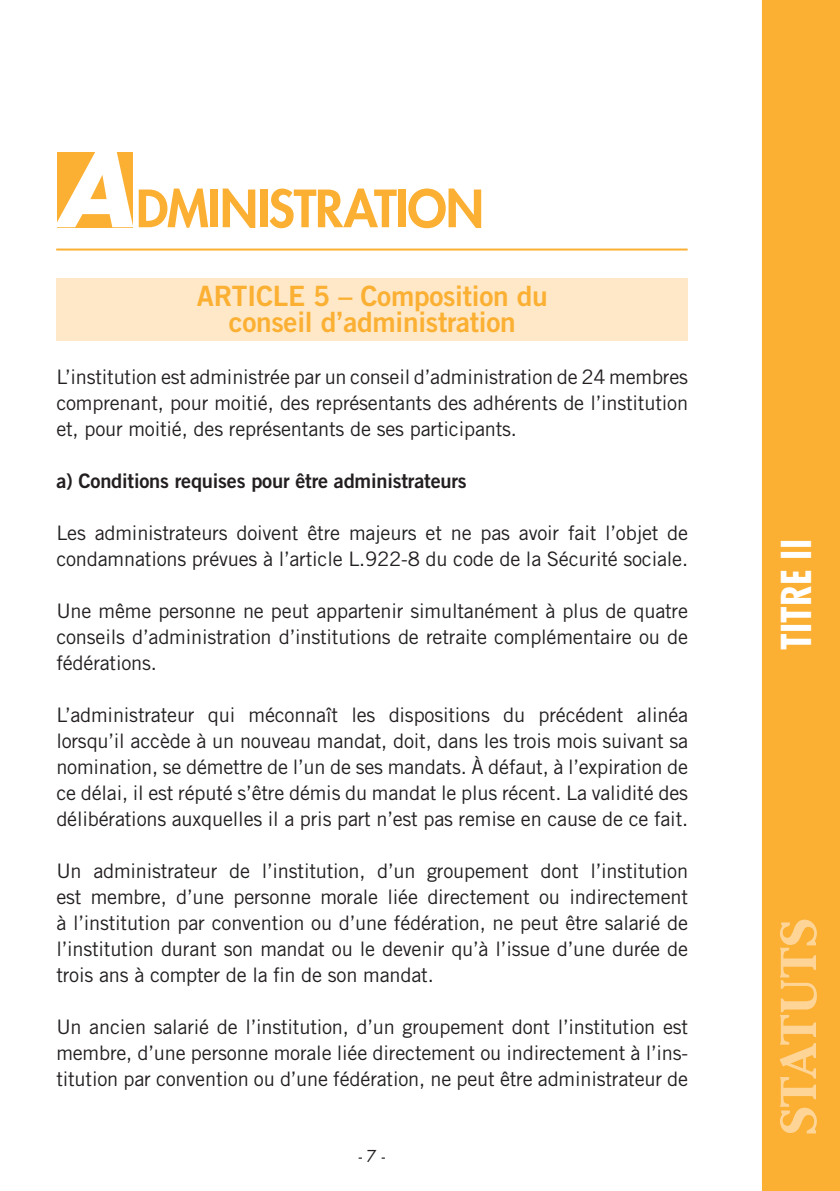
<style>
.page{position:relative;width:840px;height:1191px;background:#fff}
.page>*{position:absolute;margin:0;border:0;box-sizing:border-box;transform-origin:0 0}
.t1{font:800 50px "Futura";letter-spacing:-.02em;color:#fbb033}
.t2{font:700 50px "Cheltenham";letter-spacing:.005em;color:#fed497}
.t3{font:700 condensed 40px "Futura";color:#fff}
.t4{font:28px/26px "Trade Gothic LT Std Bd 2";letter-spacing:-.01em;color:#fbb033;text-align:center}
.t5{font:20px/26px "Trade Gothic LT Std";letter-spacing:-.01em;color:#231f20;text-align:justify}
.t6{font:20px "Trade Gothic LT Std Bd 2";letter-spacing:-.01em;color:#231f20}
.t7{font:16px "Futura";color:#231f20}
.s1{font-weight:700;font-style:italic;font-size:100px;color:#fff}
</style>
<div class="page">
<div style="left:56px;top:278px;width:631px;height:63px;background:#fee8c7"></div>
<div style="left:762px;top:0;width:77px;height:1191px;background:#fbb033"></div>
<div style="left:57px;top:152px;width:76px;height:75px;background:#fbb033"></div>
<hr style="left:56px;top:248px;width:631px;height:2px;background:#fbb033">
<h1 class="t1" style="left:55px;top:177px;width:430px"><span class="s1">A</span>DMINISTRATION</h1>
<h3 class="t4" style="left:197px;top:283px;width:352px">ARTICLE 5 – Composition du conseil d’administration</h3>
<p class="t5" style="left:56px;top:364px;width:633px">L’institution est administrée par un conseil d’administration de 24 membres comprenant, pour moitié, des représentants des adhérents de l’institution et, pour moitié, des représentants de ses participants.</p>
<p class="t6" style="left:56px;top:468px;width:411px">a) Conditions requises pour être administrateurs</p>
<p class="t5" style="left:56px;top:520px;width:633px">Les administrateurs doivent être majeurs et ne pas avoir fait l’objet de condamnations prévues à l’article L.922-8 du code de la Sécurité sociale.</p>
<p class="t5" style="left:56px;top:598px;width:633px">Une même personne ne peut appartenir simultanément à plus de quatre conseils d’administration d’institutions de retraite complémentaire ou de fédérations.</p>
<p class="t5" style="left:56px;top:702px;width:633px">L’administrateur qui méconnaît les dispositions du précédent alinéa lorsqu’il accède à un nouveau mandat, doit, dans les trois mois suivant sa nomination, se démettre de l’un de ses mandats. À défaut, à l’expiration de ce délai, il est réputé s’être démis du mandat le plus récent. La validité des délibérations auxquelles il a pris part n’est pas remise en cause de ce fait.</p>
<p class="t5" style="left:56px;top:858px;width:633px">Un administrateur de l’institution, d’un groupement dont l’institution est membre, d’une personne morale liée directement ou indirectement à l’institution par convention ou d’une fédération, ne peut être salarié de l’institution durant son mandat ou le devenir qu’à l’issue d’une durée de trois ans à compter de la fin de son mandat.</p>
<p class="t5" style="left:56px;top:1014px;width:633px">Un ancien salarié de l’institution, d’un groupement dont l’institution est membre, d’une personne morale liée directement ou indirectement à l’ins&shy;titution par convention ou d’une fédération, ne peut être administrateur de</p>
<p class="t7" style="left:358px;top:1146px;width:28px">- 7 -</p>
<h2 class="t3" style="left:771px;top:649px;width:112px;rotate:-90deg">Titre Ii</h2>
<h1 class="t2" style="left:768px;top:1134px;width:215px;rotate:-90deg">Statuts</h1>
</div>
